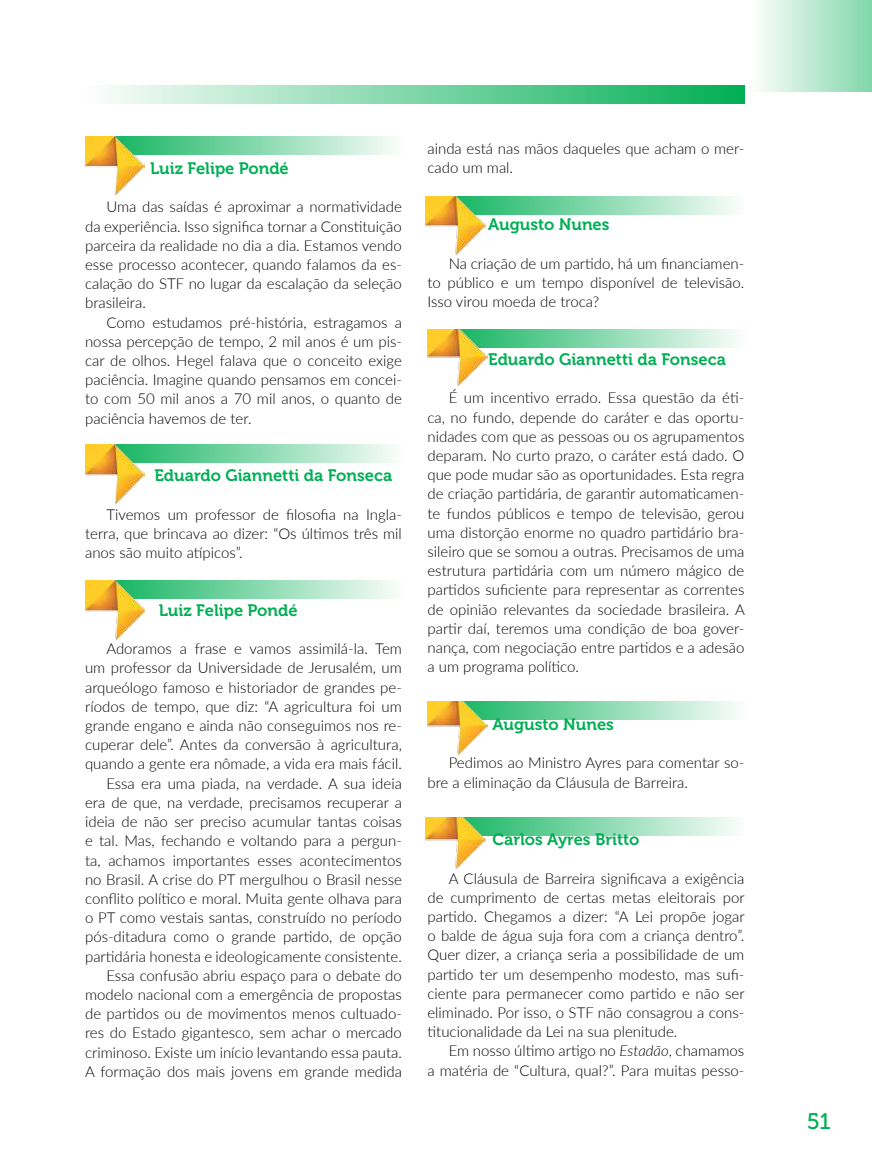
<style>
.page{position:relative;width:872px;height:1170px;background:#fff}
.page>*{position:absolute;margin:0;border:0;box-sizing:border-box;transform-origin:0 0}
.t1{font:22.5px "Museo 500";color:#00af54}
.t2{font:16.5px "Museo 700";color:#00af54}
.t3{font:300 15px/19.2px "Lato";color:#000;text-align:justify}
.s1{font-style:italic}
</style>
<div class="page">
<div style="left:752px;top:0;width:120px;height:91px;background:linear-gradient(to right,#fdfefd,#81d7aa)"></div>
<div style="left:85px;top:85px;width:659px;height:18px;background:linear-gradient(to right,#fdfefd,#00af54)"></div>
<svg style="left:145px;top:136px;width:248px;height:18px;background:#91dcb4"></svg>
<img style="left:85px;top:136px;width:60px;height:60px">
<svg style="left:145px;top:444px;width:248px;height:18px;background:#91dcb4"></svg>
<img style="left:85px;top:444px;width:60px;height:60px">
<svg style="left:145px;top:580px;width:248px;height:18px;background:#91dcb4"></svg>
<img style="left:86px;top:580px;width:59px;height:60px">
<svg style="left:485px;top:196px;width:249px;height:18px;background:#91dcb4"></svg>
<img style="left:426px;top:196px;width:59px;height:59px">
<svg style="left:487px;top:329px;width:249px;height:18px;background:#91dcb4"></svg>
<img style="left:428px;top:329px;width:59px;height:57px">
<svg style="left:487px;top:701px;width:249px;height:19px;background:#91dcb4"></svg>
<img style="left:428px;top:701px;width:59px;height:54px">
<svg style="left:485px;top:817px;width:249px;height:18px;background:#91dcb4"></svg>
<img style="left:426px;top:817px;width:59px;height:52px">
<p class="t2" style="left:150px;top:159px;width:140px">Luiz Felipe Pondé</p>
<p class="t3" style="left:85px;top:197px;width:318px;text-indent:21px">Uma das saídas é aproximar a normatividade da experiência. Isso significa tornar a Constituição parceira da realidade no dia a dia. Estamos vendo esse processo acontecer, quando falamos da es&shy;calação do STF no lugar da escalação da seleção brasileira.</p>
<p class="t3" style="left:85px;top:312px;width:318px;text-indent:21px">Como estudamos pré-história, estragamos a nossa percepção de tempo, 2 mil anos é um pis&shy;car de olhos. Hegel falava que o conceito exige paciência. Imagine quando pensamos em concei&shy;to com 50 mil anos a 70 mil anos, o quanto de paciência havemos de ter.</p>
<p class="t2" style="left:154px;top:466px;width:239px">Eduardo Giannetti da Fonseca</p>
<p class="t3" style="left:85px;top:504px;width:318px;text-indent:21px">Tivemos um professor de filosofia na Ingla&shy;terra, que brincava ao dizer: “Os últimos três mil anos são muito atípicos”.</p>
<p class="t2" style="left:159px;top:600px;width:140px">Luiz Felipe Pondé</p>
<p class="t3" style="left:85px;top:638px;width:318px;text-align:right">Adoramos a frase e vamos assimilá-la. Tem um professor da Universidade de Jerusalém, um arqueólogo famoso e historiador de grandes pe&shy;ríodos de tempo, que diz: “A agricultura foi um grande engano e ainda não conseguimos nos re&shy;cuperar dele”. Antes da conversão à agricultura, quando a gente era nômade, a vida era mais fácil.<br>Essa era uma piada, na verdade. A sua ideia era de que, na verdade, precisamos recuperar a ideia de não ser preciso acumular tantas coisas e tal. Mas, fechando e voltando para a pergun&shy;ta, achamos importantes esses acontecimentos no Brasil. A crise do PT mergulhou o Brasil nesse conflito político e moral. Muita gente olhava para o PT como vestais santas, construído no período pós-ditadura como o grande partido, de opção partidária honesta e ideologicamente consistente.<br>Essa confusão abriu espaço para o debate do modelo nacional com a emergência de propostas de partidos ou de movimentos menos cultuado&shy;res do Estado gigantesco, sem achar o mercado criminoso. Existe um início levantando essa pauta.<br>A formação dos mais jovens em grande medida</p>
<p class="t3" style="left:427px;top:138px;width:318px">ainda está nas mãos daqueles que acham o mer&shy;cado um mal.</p>
<p class="t2" style="left:488px;top:215px;width:123px">Augusto Nunes</p>
<p class="t3" style="left:427px;top:253px;width:318px;text-indent:21px">Na criação de um partido, há um financiamen&shy;to público e um tempo disponível de televisão.<br>Isso virou moeda de troca?</p>
<p class="t2" style="left:488px;top:350px;width:239px">Eduardo Giannetti da Fonseca</p>
<p class="t3" style="left:427px;top:388px;width:319px;text-indent:21px">É um incentivo errado. Essa questão da éti&shy;ca, no fundo, depende do caráter e das oportu&shy;nidades com que as pessoas ou os agrupamentos deparam. No curto prazo, o caráter está dado. O que pode mudar são as oportunidades. Esta regra de criação partidária, de garantir automaticamen&shy;te fundos públicos e tempo de televisão, gerou uma distorção enorme no quadro partidário bra&shy;sileiro que se somou a outras. Precisamos de uma estrutura partidária com um número mágico de partidos suficiente para representar as correntes de opinião relevantes da sociedade brasileira. A partir daí, teremos uma condição de boa gover&shy;nança, com negociação entre partidos e a adesão a um programa político.</p>
<p class="t2" style="left:492px;top:715px;width:123px">Augusto Nunes</p>
<p class="t3" style="left:427px;top:752px;width:318px;text-indent:21px">Pedimos ao Ministro Ayres para comentar so&shy;bre a eliminação da Cláusula de Barreira.</p>
<p class="t2" style="left:492px;top:830px;width:148px">Carlos Ayres Britto</p>
<p class="t3" style="left:427px;top:868px;width:319px;text-indent:21px">A Cláusula de Barreira significava a exigência de cumprimento de certas metas eleitorais por partido. Chegamos a dizer: “A Lei propõe jogar o balde de água suja fora com a criança dentro”.<br>Quer dizer, a criança seria a possibilidade de um partido ter um desempenho modesto, mas sufi&shy;ciente para permanecer como partido e não ser eliminado. Por isso, o STF não consagrou a cons&shy;titucionalidade da Lei na sua plenitude.</p>
<p class="t3" style="left:427px;top:1040px;width:318px;text-align:right">Em nosso último artigo no <span class="s1">Estadão</span>, chamamos<br>a matéria de “Cultura, qual?”. Para muitas pesso-</p>
<h1 class="t1" style="left:806px;top:1108px;width:25px">51</h1>
</div>
